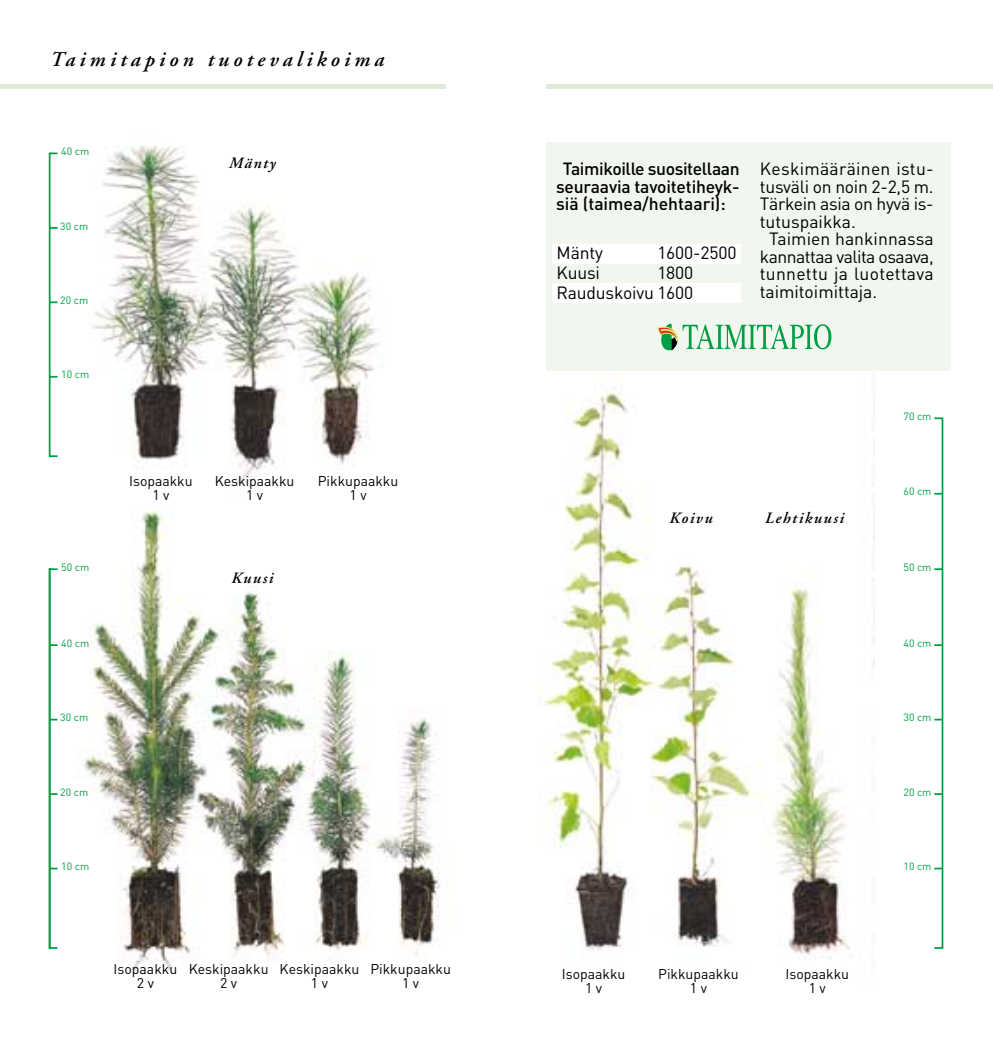
<style>
.page{position:relative;width:993px;height:1042px;background:#fff}
.page>*{position:absolute;margin:0;border:0;box-sizing:border-box;transform-origin:0 0}
.t1{font:italic 600 21px "Adobe Garamond";letter-spacing:.2em;color:#000}
.t2{font:17.5px/20.1px "DIN";letter-spacing:-.01em;color:#000}
.t3{font:500 17.5px/17.5px "DIN";letter-spacing:-.01em;color:#000;text-align:justify}
.t4{font:17.5px "DIN";letter-spacing:.015em;color:#000}
.t5{font:italic 600 15.75px "Adobe Garamond";letter-spacing:.1em;color:#000}
.t6{font:14px/14px "DIN";color:#000;text-align:center}
.t7{font:10.5px "DIN";color:#009f45}
</style>
<div class="page">
<img style="left:83px;top:146px;width:791px;height:825px">
<div style="left:546px;top:142px;width:404px;height:229px;background:#f1f6ee"></div>
<div style="left:552px;top:283px;width:188px;height:20px;background:#fff"></div>
<div style="left:552px;top:244px;width:188px;height:19px;background:#fff"></div>
<svg style="left:657px;top:323px;width:174px;height:27px"></svg>
<div style="left:0;top:84px;width:992px;height:5px;background:#dcecd7"></div>
<div style="left:446px;top:65px;width:100px;height:35px;background:#fff"></div>
<svg style="left:50px;top:455px;width:7px;height:2px"></svg>
<svg style="left:50px;top:301px;width:7px;height:2px"></svg>
<svg style="left:50px;top:227px;width:7px;height:2px"></svg>
<svg style="left:50px;top:152px;width:7px;height:2px"></svg>
<hr style="left:49px;top:153px;width:1px;height:304px;background:#009f45">
<svg style="left:50px;top:867px;width:7px;height:2px"></svg>
<svg style="left:50px;top:718px;width:7px;height:2px"></svg>
<svg style="left:50px;top:644px;width:7px;height:2px"></svg>
<svg style="left:50px;top:568px;width:7px;height:2px"></svg>
<hr style="left:49px;top:568px;width:1px;height:380px;background:#009f45">
<svg style="left:934px;top:867px;width:7px;height:2px"></svg>
<svg style="left:934px;top:718px;width:7px;height:2px"></svg>
<svg style="left:934px;top:644px;width:7px;height:2px"></svg>
<svg style="left:934px;top:568px;width:7px;height:2px"></svg>
<hr style="left:941px;top:417px;width:2px;height:531px;background:#009f45">
<svg style="left:934px;top:417px;width:7px;height:2px"></svg>
<p class="t1" style="left:50px;top:51px;width:335px">Taimitapion tuotevalikoima</p>
<p class="t7" style="left:61px;top:148px;width:29px">40 cm</p>
<p class="t7" style="left:60px;top:222px;width:29px">30 cm</p>
<p class="t7" style="left:60px;top:296px;width:29px">20 cm</p>
<p class="t7" style="left:61px;top:371px;width:29px">10 cm</p>
<p class="t7" style="left:61px;top:563px;width:29px">50 cm</p>
<p class="t7" style="left:61px;top:639px;width:29px">40 cm</p>
<p class="t7" style="left:60px;top:713px;width:29px">30 cm</p>
<p class="t7" style="left:60px;top:788px;width:29px">20 cm</p>
<p class="t7" style="left:61px;top:862px;width:29px">10 cm</p>
<p class="t5" style="left:228px;top:157px;width:48px">Mänty</p>
<p class="t6" style="left:129px;top:476px;width:65px">Isopaakku<br>1 v</p>
<p class="t6" style="left:215px;top:476px;width:81px">Keskipaakku<br>1 v</p>
<p class="t6" style="left:318px;top:476px;width:82px">Pikkupaakku<br>1 v</p>
<p class="t5" style="left:231px;top:571px;width:43px">Kuusi</p>
<p class="t3" style="left:556px;top:162px;width:185px;text-indent:7px">Taimikoille suositellaan seuraavia tavoitetiheyk&shy;siä (taimea/hehtaari):</p>
<p class="t2" style="left:556px;top:244px;width:138px">Mänty<br>Kuusi<br>Rauduskoivu 1600</p>
<p class="t2" style="left:657px;top:244px;width:81px">1600-2500<br>1800</p>
<p class="t4" style="left:759px;top:163px;width:175px">Keskimääräinen istu-</p>
<p class="t2" style="left:759px;top:178px;width:175px">tusväli on noin 2-2,5 m.</p>
<p class="t2" style="left:759px;top:196px;width:175px">Tärkein asia on hyvä is-</p>
<p class="t2" style="left:759px;top:213px;width:97px">tutuspaikka.</p>
<p class="t2" style="left:769px;top:231px;width:166px">Taimien hankinnassa</p>
<p class="t2" style="left:759px;top:248px;width:175px">kannattaa valita osaava,</p>
<p class="t4" style="left:759px;top:268px;width:175px">tunnettu ja luotettava</p>
<p class="t2" style="left:759px;top:283px;width:119px">taimitoimittaja.</p>
<p class="t7" style="left:903px;top:412px;width:29px">70 cm</p>
<p class="t7" style="left:903px;top:488px;width:29px">60 cm</p>
<p class="t5" style="left:668px;top:512px;width:45px">Koivu</p>
<p class="t5" style="left:764px;top:512px;width:80px">Lehtikuusi</p>
<p class="t7" style="left:903px;top:563px;width:29px">50 cm</p>
<p class="t7" style="left:903px;top:639px;width:29px">40 cm</p>
<p class="t7" style="left:903px;top:713px;width:29px">30 cm</p>
<p class="t7" style="left:903px;top:788px;width:29px">20 cm</p>
<p class="t7" style="left:903px;top:862px;width:29px">10 cm</p>
<p class="t6" style="left:114px;top:963px;width:65px">Isopaakku<br>2 v</p>
<p class="t6" style="left:189px;top:963px;width:81px">Keskipaakku<br>2 v</p>
<p class="t6" style="left:279px;top:963px;width:81px">Keskipaakku<br>1 v</p>
<p class="t6" style="left:370px;top:963px;width:82px">Pikkupaakku<br>1 v</p>
<p class="t6" style="left:561px;top:968px;width:65px">Isopaakku<br>1 v</p>
<p class="t6" style="left:658px;top:968px;width:82px">Pikkupaakku<br>1 v</p>
<p class="t6" style="left:785px;top:968px;width:65px">Isopaakku<br>1 v</p>
</div>
